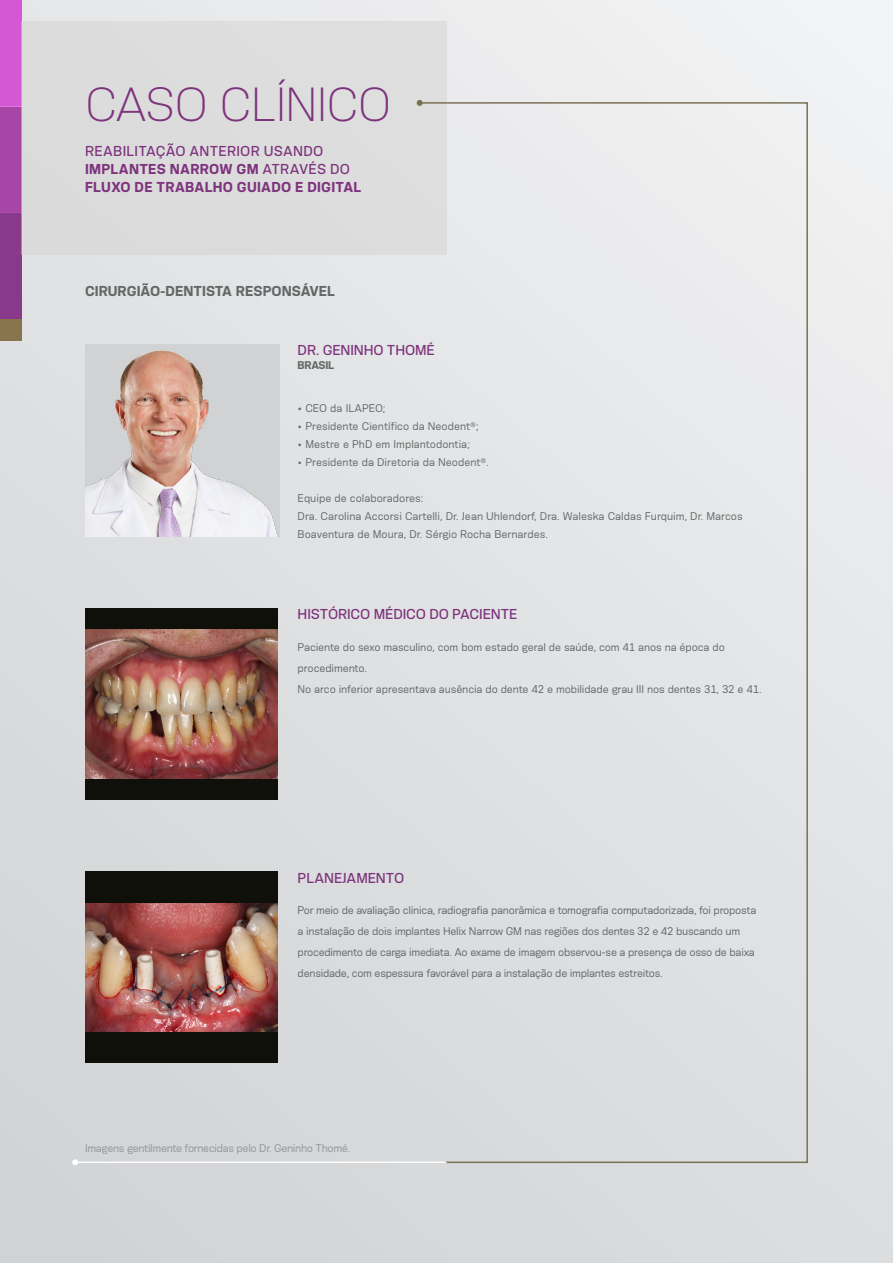
<style>
.page{position:relative;width:893px;height:1263px;background:#fff}
.page>*{position:absolute;margin:0;border:0;box-sizing:border-box;transform-origin:0 0}
.t1{font:300 45px "Konsens";letter-spacing:-.025em;color:#7d347d}
.t2{font:700 13.5px/18px "Konsens";letter-spacing:.02em;color:#7d347d}
.t3{font:500 13.5px "Konsens";letter-spacing:-.01em;color:#7d347d}
.t4{font:700 13.5px "Konsens";color:#656767}
.t5{font:10.5px/21px "Konsens";letter-spacing:-.01em;color:#656767}
.parágrafo_com_bullets{font:10.5px "Konsens";letter-spacing:-.03em;color:#939598}
.t6{font:700 10.5px "Konsens";letter-spacing:-.025em;color:#656767}
.s1{font-weight:500}
</style>
<div class="page">
<div style="left:0;top:0;width:893px;height:1263px;background:linear-gradient(to right,#d7d8da,#e9e9eb)"></div>
<div style="left:0;top:319px;width:21px;height:21px;background:#897450"></div>
<div style="left:0;top:0;width:21px;height:106px;background:#d458d4"></div>
<div style="left:0;top:106px;width:21px;height:107px;background:#a846a8"></div>
<div style="left:0;top:213px;width:21px;height:106px;background:#893989"></div>
<div style="left:21px;top:21px;width:425px;height:234px;background:#dddcdd"></div>
<svg style="left:418px;top:101px;width:391px;height:1063px;background:#e2e3e4"></svg>
<svg style="left:417px;top:100px;width:6px;height:6px"></svg>
<hr style="left:75px;top:1161px;width:371px;height:2px;background:#fff">
<svg style="left:72px;top:1159px;width:6px;height:6px"></svg>
<div style="left:85px;top:872px;width:193px;height:191px;background:#0f100a"></div>
<div style="left:85px;top:608px;width:193px;height:191px;background:#0f100a"></div>
<img style="left:85px;top:344px;width:194px;height:192px">
<img style="left:85px;top:629px;width:193px;height:149px">
<img style="left:85px;top:903px;width:193px;height:129px">
<p class="t1" style="left:85px;top:77px;width:308px">CASO CLÍNICO</p>
<p class="t2" style="left:85px;top:141px;width:278px"><span class="s1">REABILITAÇÃO ANTERIOR USANDO<br></span>IMPLANTES NARROW GM <span class="s1">ATRAVÉS DO<br></span>FLUXO DE TRABALHO GUIADO E DIGITAL</p>
<p class="t4" style="left:85px;top:282px;width:252px">CIRURGIÃO-DENTISTA RESPONSÁVEL</p>
<p class="t3" style="left:298px;top:342px;width:139px">DR. GENINHO THOMÉ</p>
<p class="t6" style="left:298px;top:358px;width:38px">BRASIL</p>
<p class="t5" style="left:298px;top:398px;width:90px">• CEO da ILAPEO;</p>
<p class="t5" style="left:298px;top:416px;width:183px">• Presidente Científico da Neodent<sup>®</sup>;</p>
<p class="t5" style="left:298px;top:434px;width:174px">• Mestre e PhD em Implantodontia;</p>
<p class="t5" style="left:298px;top:452px;width:193px">• Presidente da Diretoria da Neodent<sup>®</sup>.</p>
<p class="t5" style="left:298px;top:488px;width:127px">Equipe de colaboradores:</p>
<p class="t5" style="left:298px;top:507px;width:447px;line-height:18px">Dra. Carolina Accorsi Cartelli, Dr. Jean Uhlendorf, Dra. Waleska Caldas Furquim, Dr. Marcos<br>Boaventura de Moura, Dr. Sérgio Rocha Bernardes.</p>
<p class="t3" style="left:298px;top:605px;width:221px">HISTÓRICO MÉDICO DO PACIENTE</p>
<p class="t5" style="left:298px;top:636px;width:429px">Paciente do sexo masculino, com bom estado geral de saúde, com 41 anos na época do procedimento.</p>
<p class="t5" style="left:298px;top:678px;width:465px">No arco inferior apresentava ausência do dente 42 e mobilidade grau III nos dentes 31, 32 e 41.</p>
<p class="t3" style="left:298px;top:869px;width:108px">PLANEJAMENTO</p>
<p class="t5" style="left:298px;top:899px;width:460px">Por meio de avaliação clínica, radiografia panorâmica e tomografia computadorizada, foi proposta a instalação de dois implantes Helix Narrow GM nas regiões dos dentes 32 e 42 buscando um procedimento de carga imediata. Ao exame de imagem observou-se a presença de osso de baixa densidade, com espessura favorável para a instalação de implantes estreitos.</p>
<p class="parágrafo_com_bullets" style="left:85px;top:1142px;width:267px">Imagens gentilmente fornecidas pelo Dr. Geninho Thomé.</p>
</div>
